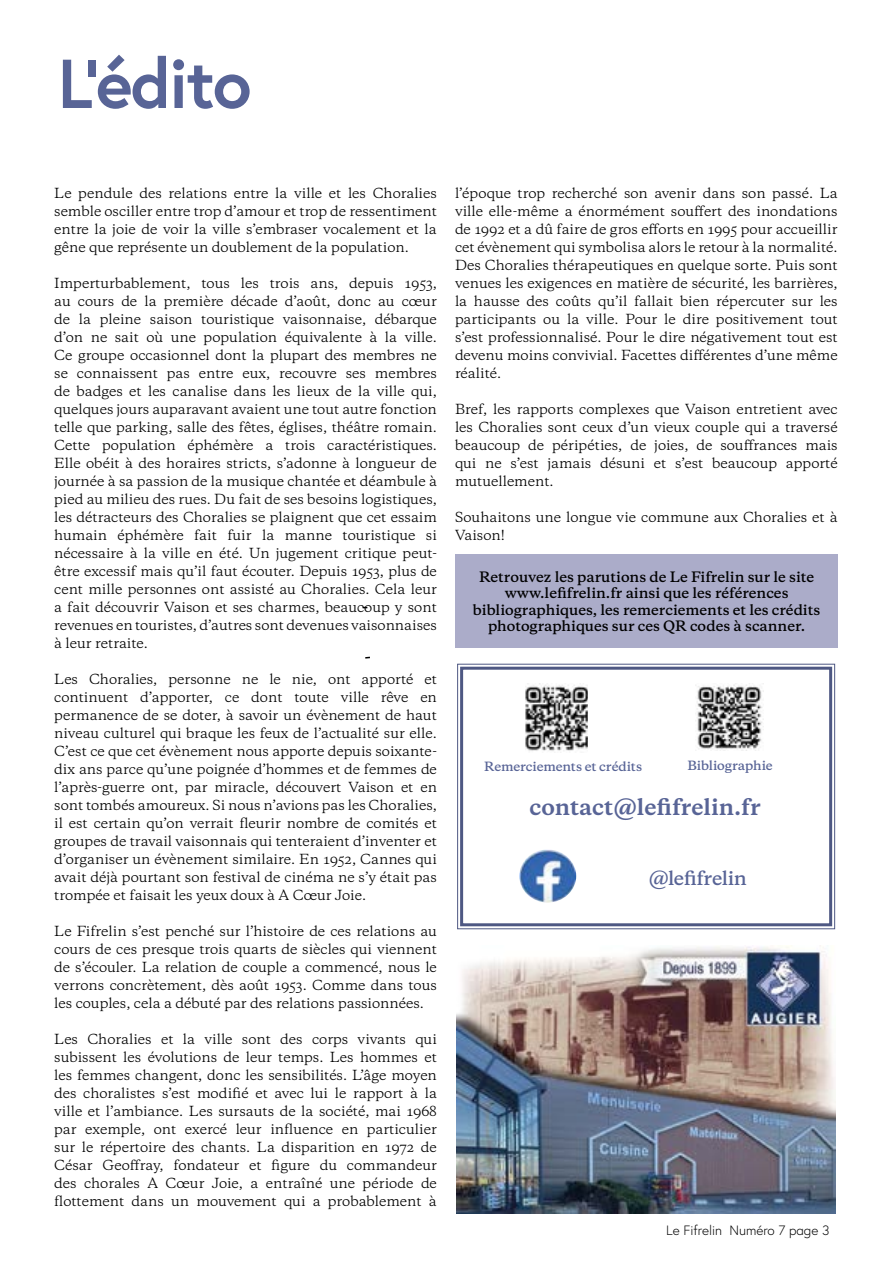
<style>
.page{position:relative;width:893px;height:1263px;background:#fff}
.page>*{position:absolute;margin:0;border:0;box-sizing:border-box;transform-origin:0 0}
.t1{font:700 69px "Europa";letter-spacing:-.03em;color:#586496}
.t2{font:700 21px "Galaxie Copernicus";color:#586496}
.t3{font:600 18px "Galaxie Copernicus";letter-spacing:-.02em;color:#586496}
.t4{font:600 13.5px/16.5px "Galaxie Copernicus";color:#000;text-align:center}
.t5{font:300 13.5px "Europa";color:#000}
.t6{font:13.05px/18px "Galaxie Copernicus";color:#000;text-align:justify}
.t7{font:600 12px "Galaxie Copernicus";letter-spacing:-.01em;color:#586496}
</style>
<div class="page">
<svg style="left:457px;top:663px;width:379px;height:267px"></svg>
<div style="left:460px;top:667px;width:372px;height:259px;border:3px solid #4e5883"></div>
<img style="left:526px;top:684px;width:62px;height:69px">
<img style="left:519px;top:849px;width:57px;height:53px">
<div style="left:456px;top:554px;width:382px;height:93px;background:#abacc9"></div>
<img style="left:696px;top:683px;width:67px;height:68px">
<img style="left:456px;top:945px;width:379px;height:268px">
<h1 class="t1" style="left:58px;top:37px;width:195px">L’édito</h1>
<p class="t6" style="left:54px;top:184px;width:384px">Le pendule des relations entre la ville et les Choralies semble osciller entre trop d’amour et trop de ressentiment entre la joie de voir la ville s’embraser vocalement et la gêne que représente un doublement de la population.</p>
<p class="t6" style="left:54px;top:274px;width:384px">Imperturbablement, tous les trois ans, depuis 1953, au cours de la première décade d’août, donc au cœur de la pleine saison touristique vaisonnaise, débarque d’on ne sait où une population équivalente à la ville.<br>Ce groupe occasionnel dont la plupart des membres ne se connaissent pas entre eux, recouvre ses membres de badges et les canalise dans les lieux de la ville qui, quelques jours auparavant avaient une tout autre fonction telle que parking, salle des fêtes, églises, théâtre romain.<br>Cette population éphémère a trois caractéristiques.<br>Elle obéit à des horaires stricts, s’adonne à longueur de journée à sa passion de la musique chantée et déambule à pied au milieu des rues. Du fait de ses besoins logistiques, les détracteurs des Choralies se plaignent que cet essaim humain éphémère fait fuir la manne touristique si nécessaire à la ville en été. Un jugement critique peut&shy;être excessif mais qu’il faut écouter. Depuis 1953, plus de cent mille personnes ont assisté au Choralies. Cela leur a fait découvrir Vaison et ses charmes, beaucoup y sont revenues en touristes, d’autres sont devenues vaisonnaises à leur retraite.</p>
<p class="t6" style="left:54px;top:670px;width:384px">Les Choralies, personne ne le nie, ont apporté et continuent d’apporter, ce dont toute ville rêve en permanence de se doter, à savoir un évènement de haut niveau culturel qui braque les feux de l’actualité sur elle.<br>C’est ce que cet évènement nous apporte depuis soixante&shy;dix ans parce qu’une poignée d’hommes et de femmes de l’après-guerre ont, par miracle, découvert Vaison et en sont tombés amoureux. Si nous n’avions pas les Choralies, il est certain qu’on verrait fleurir nombre de comités et groupes de travail vaisonnais qui tenteraient d’inventer et d’organiser un évènement similaire. En 1952, Cannes qui avait déjà pourtant son festival de cinéma ne s’y était pas trompée et faisait les yeux doux à A Cœur Joie.</p>
<p class="t6" style="left:54px;top:922px;width:384px">Le Fifrelin s’est penché sur l’histoire de ces relations au cours de ces presque trois quarts de siècles qui viennent de s’écouler. La relation de couple a commencé, nous le verrons concrètement, dès août 1953. Comme dans tous les couples, cela a débuté par des relations passionnées.</p>
<p class="t6" style="left:54px;top:1030px;width:384px">Les Choralies et la ville sont des corps vivants qui subissent les évolutions de leur temps. Les hommes et les femmes changent, donc les sensibilités. L’âge moyen des choralistes s’est modifié et avec lui le rapport à la ville et l’ambiance. Les sursauts de la société, mai 1968 par exemple, ont exercé leur influence en particulier sur le répertoire des chants. La disparition en 1972 de César Geoffray, fondateur et figure du commandeur des chorales A Cœur Joie, a entraîné une période de flottement dans un mouvement qui a probablement à</p>
<p class="t6" style="left:455px;top:184px;width:384px">l’époque trop recherché son avenir dans son passé. La ville elle-même a énormément souffert des inondations de 1992 et a dû faire de gros efforts en 1995 pour accueillir cet évènement qui symbolisa alors le retour à la normalité.<br>Des Choralies thérapeutiques en quelque sorte. Puis sont venues les exigences en matière de sécurité, les barrières, la hausse des coûts qu’il fallait bien répercuter sur les participants ou la ville. Pour le dire positivement tout s’est professionnalisé. Pour le dire négativement tout est devenu moins convivial. Facettes différentes d’une même réalité.</p>
<p class="t6" style="left:455px;top:400px;width:384px">Bref, les rapports complexes que Vaison entretient avec les Choralies sont ceux d’un vieux couple qui a traversé beaucoup de péripéties, de joies, de souffrances mais qui ne s’est jamais désuni et s’est beaucoup apporté mutuellement.</p>
<p class="t6" style="left:455px;top:508px;width:384px">Souhaitons une longue vie commune aux Choralies et à<br>Vaison!</p>
<p class="t4" style="left:473px;top:568px;width:349px">Retrouvez les parutions de Le Fifrelin sur le site www.lefifrelin.fr ainsi que les références bibliographiques, les remerciements et les crédits photographiques sur ces QR codes à scanner.</p>
<p class="t7" style="left:484px;top:758px;width:160px">Remerciements et crédits</p>
<p class="t7" style="left:687px;top:758px;width:87px">Bibliographie</p>
<h2 class="t2" style="left:529px;top:793px;width:233px">contact@lefifrelin.fr</h2>
<h3 class="t3" style="left:649px;top:866px;width:100px">@lefifrelin</h3>
<p class="t5" style="left:666px;top:1221px;width:165px">Le Fifrelin Numéro 7 page 3</p>
</div>
